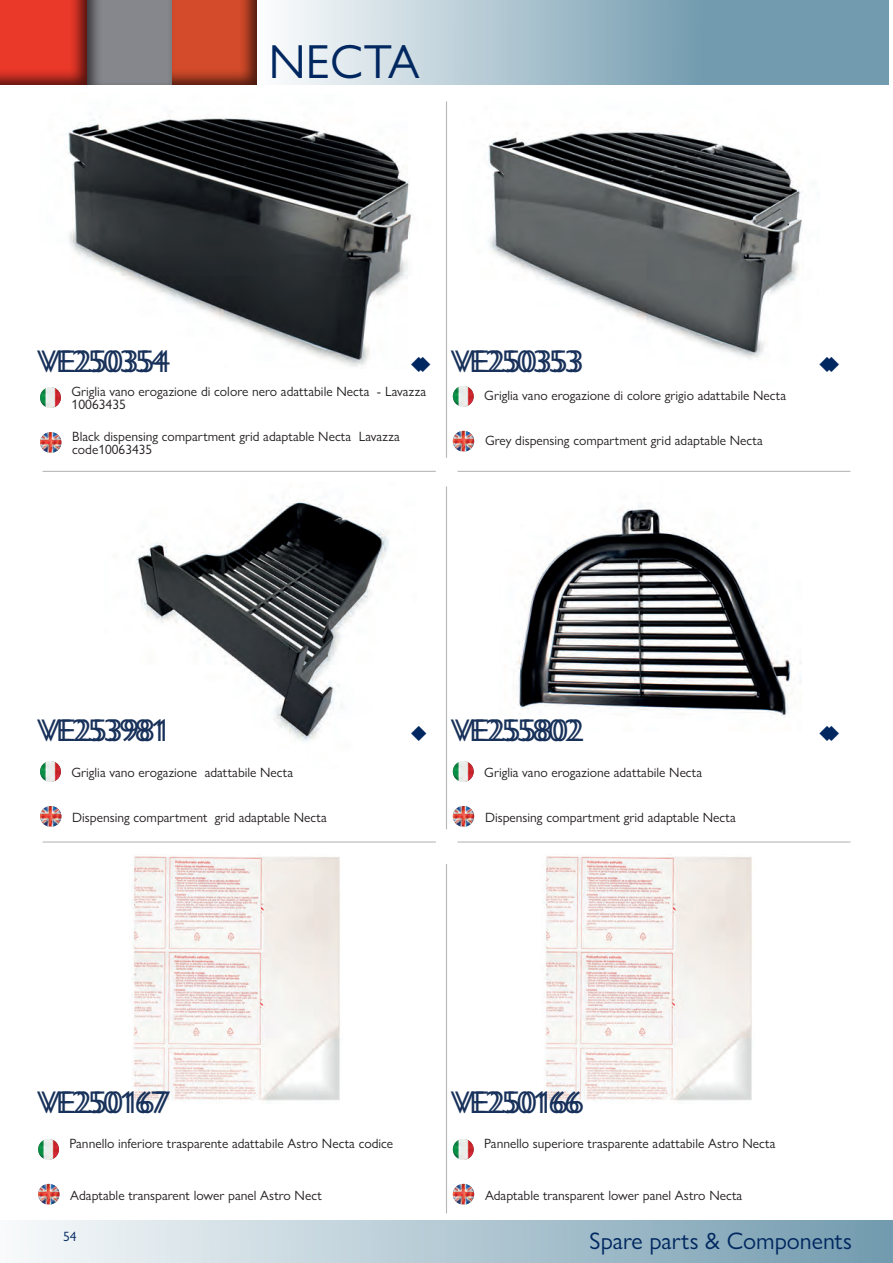
<style>
.page{position:relative;width:893px;height:1263px;background:#fff}
.page>*{position:absolute;margin:0;border:0;box-sizing:border-box;transform-origin:0 0}
.t1{font:48px "Gill Sans Nova";color:#002760}
.t2{font:31.5px "Gill Sans Nova";color:#18315a}
.t3{font:24px "Gill Sans Nova";color:#002760}
.t4{font:13.65px "Gill Sans Nova";color:#231f20}
.t5{font:13.5px/13.5px "Gill Sans Nova";color:#231f20}
.t6{font:13.5px "Gill Sans Nova";color:#002760}
</style>
<div class="page">
<svg style="left:287px;top:0;width:602px;height:85px;background:#9fbbc8"></svg>
<div style="left:170px;top:0;width:88px;height:86px;background:#231f20;opacity:.75"></div>
<div style="left:84px;top:0;width:88px;height:87px;background:#231f20;opacity:.75"></div>
<div style="left:0;top:0;width:88px;height:86px;background:#231f20;opacity:.75"></div>
<div style="left:0;top:1220px;width:893px;height:43px;background:linear-gradient(to right,#f8fafb,#729baf)"></div>
<img style="left:66px;top:115px;width:347px;height:252px">
<img style="left:136px;top:499px;width:253px;height:243px">
<img style="left:488px;top:127px;width:315px;height:232px">
<img style="left:516px;top:506px;width:285px;height:211px">
<img style="left:544px;top:854px;width:208px;height:247px">
<img style="left:132px;top:854px;width:208px;height:247px">
<img style="left:40px;top:432px;width:21px;height:21px">
<img style="left:453px;top:431px;width:21px;height:20px">
<img style="left:40px;top:806px;width:21px;height:20px">
<img style="left:38px;top:1184px;width:21px;height:20px">
<img style="left:453px;top:1184px;width:21px;height:20px">
<img style="left:453px;top:806px;width:21px;height:20px">
<img style="left:40px;top:387px;width:21px;height:21px;border-radius:10px">
<img style="left:453px;top:386px;width:21px;height:21px;border-radius:10px">
<img style="left:40px;top:761px;width:21px;height:21px;border-radius:10px">
<img style="left:38px;top:1139px;width:21px;height:21px;border-radius:10px">
<img style="left:453px;top:1139px;width:21px;height:21px;border-radius:10px">
<img style="left:453px;top:761px;width:21px;height:21px;border-radius:10px">
<hr style="left:446px;top:101px;width:1px;height:357px;background:#85888d">
<hr style="left:458px;top:471px;width:392px;height:1px;background:#85888d">
<hr style="left:43px;top:471px;width:393px;height:1px;background:#85888d">
<hr style="left:458px;top:841px;width:392px;height:1px;background:#85888d">
<hr style="left:43px;top:841px;width:393px;height:1px;background:#85888d">
<hr style="left:446px;top:486px;width:1px;height:343px;background:#85888d">
<hr style="left:446px;top:864px;width:1px;height:349px;background:#85888d">
<svg style="left:411px;top:357px;width:2px;height:10px"></svg>
<h1 class="t1" style="left:269px;top:32px;width:152px">NECTA</h1>
<h2 class="t2" style="left:37px;top:342px;width:131px">VE250354</h2>
<h2 class="t2" style="left:451px;top:342px;width:131px">VE250353</h2>
<h2 class="t2" style="left:41px;top:342px;width:131px">VE250354</h2>
<h2 class="t2" style="left:455px;top:342px;width:131px">VE250353</h2>
<p class="t5" style="left:72px;top:384px;width:356px">Griglia vano erogazione di colore nero adattabile Necta - Lavazza</p>
<p class="t4" style="left:72px;top:396px;width:56px">10063435</p>
<p class="t5" style="left:484px;top:388px;width:303px">Griglia vano erogazione di colore grigio adattabile Necta</p>
<p class="t5" style="left:72px;top:429px;width:329px">Black dispensing compartment grid adaptable Necta Lavazza code10063435</p>
<p class="t5" style="left:485px;top:433px;width:279px">Grey dispensing compartment grid adaptable Necta</p>
<h2 class="t2" style="left:37px;top:711px;width:131px">VE253981</h2>
<h2 class="t2" style="left:41px;top:711px;width:131px">VE253981</h2>
<h2 class="t2" style="left:451px;top:711px;width:131px">VE255802</h2>
<h2 class="t2" style="left:455px;top:711px;width:131px">VE255802</h2>
<p class="t5" style="left:72px;top:766px;width:223px">Griglia vano erogazione adattabile Necta</p>
<p class="t5" style="left:484px;top:766px;width:219px">Griglia vano erogazione adattabile Necta</p>
<p class="t5" style="left:72px;top:810px;width:256px">Dispensing compartment grid adaptable Necta</p>
<p class="t5" style="left:485px;top:810px;width:252px">Dispensing compartment grid adaptable Necta</p>
<h2 class="t2" style="left:37px;top:1083px;width:131px">VE250167</h2>
<h2 class="t2" style="left:451px;top:1083px;width:131px">VE250166</h2>
<h2 class="t2" style="left:41px;top:1083px;width:131px">VE250167</h2>
<h2 class="t2" style="left:455px;top:1083px;width:131px">VE250166</h2>
<p class="t5" style="left:70px;top:1136px;width:325px">Pannello inferiore trasparente adattabile Astro Necta codice</p>
<p class="t5" style="left:484px;top:1136px;width:293px">Pannello superiore trasparente adattabile Astro Necta</p>
<p class="t5" style="left:70px;top:1188px;width:253px">Adaptable transparent lower panel Astro Nect</p>
<p class="t5" style="left:485px;top:1188px;width:259px">Adaptable transparent lower panel Astro Necta</p>
<p class="t6" style="left:63px;top:1228px;width:15px">54</p>
<h3 class="t3" style="left:590px;top:1226px;width:264px">Spare parts &amp; Components</h3>
</div>
